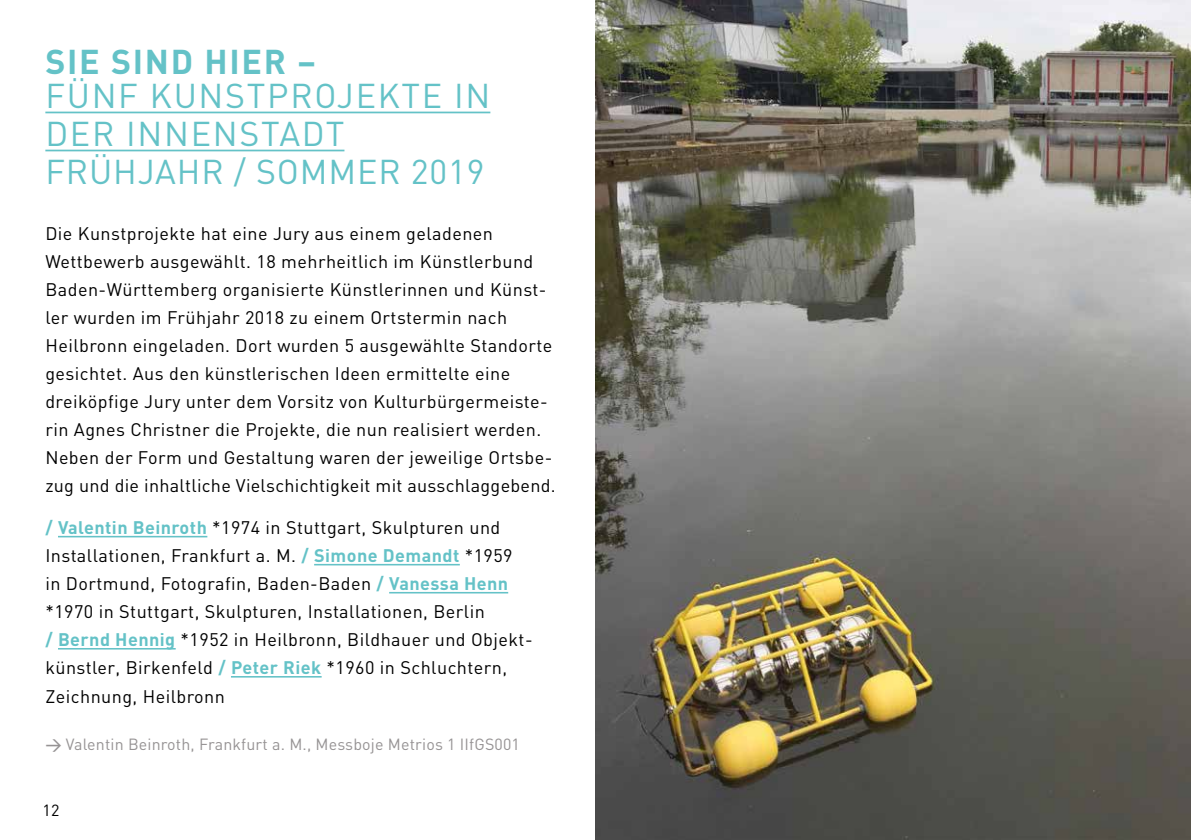
<style>
.page{position:relative;width:1191px;height:840px;background:#fff}
.page>*{position:absolute;margin:0;border:0;box-sizing:border-box;transform-origin:0 0}
.t1{font:34px/38px "DIN";letter-spacing:.05em;color:#64c2c7}
.t2{font:700 34px "DIN";letter-spacing:.05em;color:#64c2c7}
.t3{font:18px/28px "DIN";letter-spacing:.025em;color:#000}
.t4{font:16px "DIN";letter-spacing:.01em;color:#969394}
.t5{font:16px "DIN";color:#000}
.s1{font-weight:700;color:#64c2c7}
.s2{font-weight:500}
</style>
<div class="page">
<hr style="left:45px;top:111px;width:445px;height:2px;background:#64c2c7">
<hr style="left:45px;top:149px;width:299px;height:2px;background:#64c2c7">
<hr style="left:58px;top:535px;width:149px;height:2px;background:#64c2c7">
<hr style="left:314px;top:563px;width:146px;height:2px;background:#64c2c7">
<hr style="left:389px;top:591px;width:119px;height:2px;background:#64c2c7">
<hr style="left:58px;top:647px;width:118px;height:2px;background:#64c2c7">
<hr style="left:231px;top:675px;width:91px;height:2px;background:#64c2c7">
<img style="left:595px;top:0;width:596px;height:839px">
<h1 class="t2" style="left:45px;top:39px;width:272px">SIE SIND HIER –</h1>
<h1 class="t1" style="left:45px;top:76px;width:446px">FÜNF KUNSTPROJEKTE IN<br>DER INNENSTADT<br>FRÜHJAHR / SOMMER 2019</h1>
<p class="t3" style="left:45px;top:219px;width:512px">Die Kunstprojekte hat eine Jury aus einem geladenen Wettbewerb ausgewählt. 18 mehrheitlich im Künstlerbund Baden-Württemberg organisierte Künstlerinnen und Künst&shy;ler wurden im Frühjahr 2018 zu einem Ortstermin nach Heilbronn eingeladen. Dort wurden 5 ausgewählte Standorte gesichtet. Aus den künstlerischen Ideen ermittelte eine dreiköpfige Jury unter dem Vorsitz von Kulturbürgermeiste&shy;rin Agnes Christner die Projekte, die nun realisiert werden.<br>Neben der Form und Gestaltung waren der jeweilige Ortsbe&shy;zug und die inhaltliche Vielschichtigkeit mit ausschlaggebend.</p>
<p class="t3" style="left:45px;top:513px;width:489px"><span class="s1">/ Valentin Beinroth</span> *1974 in Stuttgart, Skulpturen und Installationen, Frankfurt a. M. <span class="s1">/ Simone Demandt</span> *1959<br>in Dortmund, Fotografin, Baden-Baden <span class="s1">/ Vanessa Henn </span>*1970 in Stuttgart, Skulpturen, Installationen, Berlin<br><span class="s1">/ Bernd Hennig</span> *1952 in Heilbronn, Bildhauer und Objekt&shy;künstler, Birkenfeld <span class="s1">/ Peter Riek</span> *1960 in Schluchtern, Zeichnung, Heilbronn</p>
<p class="t4" style="left:45px;top:734px;width:476px"><span class="s2">&gt;</span> Valentin Beinroth, Frankfurt a. M., Messboje Metrios 1 IIfGS001</p>
<p class="t5" style="left:43px;top:799px;width:19px">12</p>
</div>
